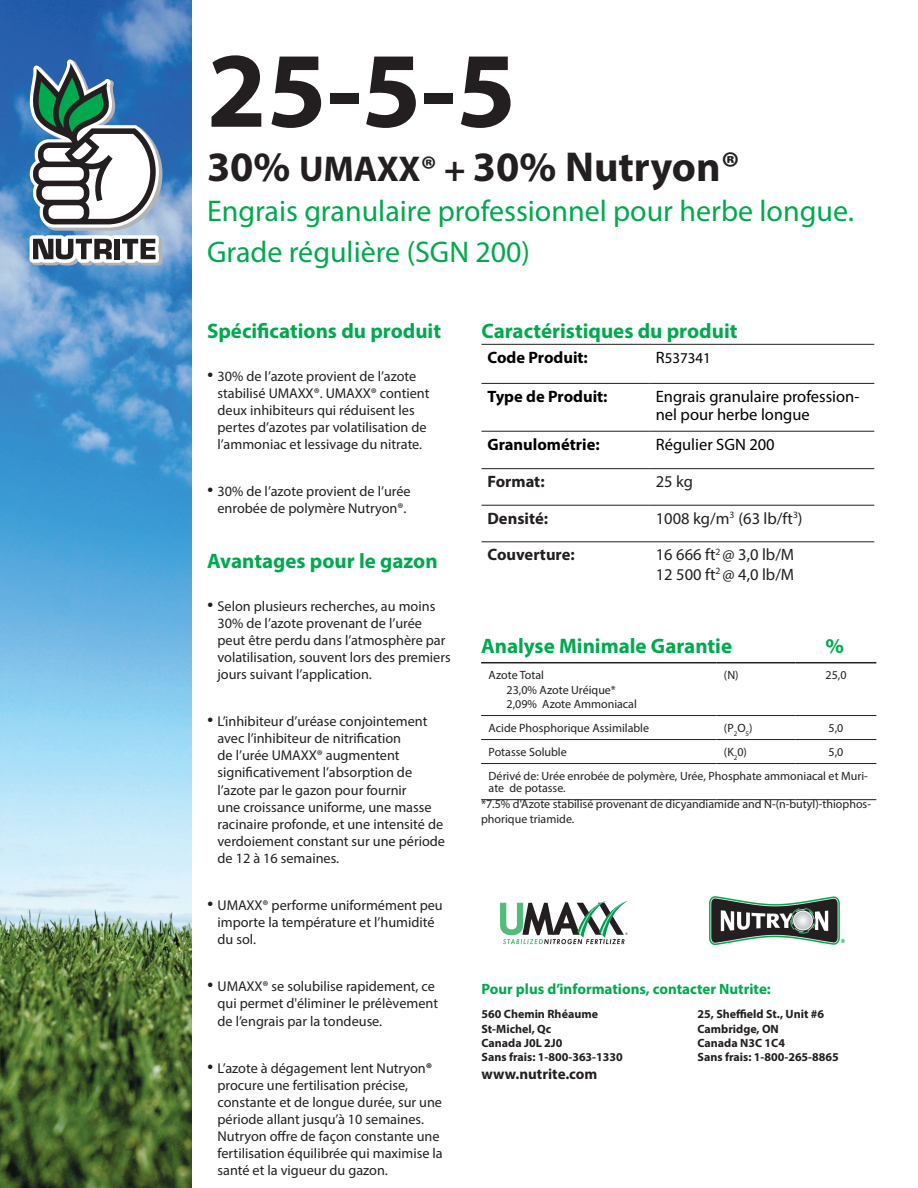
<style>
.page{position:relative;width:918px;height:1188px;background:#fff}
.page>*{position:absolute;margin:0;border:0;box-sizing:border-box;transform-origin:0 0}
.t1{font:700 108px "Myriad Pro";color:#231f20}
.t2{font:700 42px "Myriad Pro";color:#231f20}
.t3{font:30px/40.5px "Myriad Pro";color:#00a94e}
.t4{font:700 21px "Myriad Pro";color:#00a94e}
.t5{font:16.5px/18px "Myriad Pro";color:#000}
.t6{font:16.5px "Myriad Pro";color:#231f20}
.t7{font:700 16.5px "Myriad Pro";color:#000}
.t8{font:700 16.5px "Myriad Pro";color:#231f20}
.t9{font:700 15px "Myriad Pro";color:#00a94e}
.t10{font:700 15px "Myriad Pro";color:#231f20}
.t11{font:15px "Myriad Pro";color:#000}
.t12{font:14.25px/17.1px "Myriad Pro";color:#231f20}
.t13{font:12px/12px "Myriad Pro";color:#231f20}
.t14{font:700 12px "Myriad Pro";color:#231f20}
.s1{font-size:36px}
.s2{font-family:"Calisto";font-size:18px}
.s3{font-weight:700}
.s4{font-size:16.5px}
</style>
<div class="page">
<img style="left:0;top:0;width:191px;height:1188px">
<svg style="left:30px;top:59px;width:133px;height:207px"></svg>
<hr style="left:482px;top:505px;width:168px;height:1px;background:#231f20">
<hr style="left:650px;top:505px;width:224px;height:1px;background:#231f20">
<hr style="left:482px;top:541px;width:168px;height:1px;background:#231f20">
<hr style="left:650px;top:541px;width:224px;height:1px;background:#231f20">
<hr style="left:482px;top:431px;width:168px;height:1px;background:#231f20">
<hr style="left:650px;top:431px;width:224px;height:1px;background:#231f20">
<hr style="left:482px;top:468px;width:168px;height:1px;background:#231f20">
<hr style="left:650px;top:468px;width:224px;height:1px;background:#231f20">
<hr style="left:482px;top:344px;width:168px;height:1px;background:#231f20">
<hr style="left:650px;top:344px;width:224px;height:1px;background:#231f20">
<hr style="left:482px;top:383px;width:168px;height:1px;background:#231f20">
<hr style="left:650px;top:383px;width:224px;height:1px;background:#231f20">
<hr style="left:481px;top:662px;width:235px;height:1px;background:#231f20">
<hr style="left:716px;top:662px;width:80px;height:1px;background:#231f20">
<hr style="left:796px;top:662px;width:80px;height:1px;background:#231f20">
<hr style="left:716px;top:715px;width:80px;height:1px;background:#231f20">
<hr style="left:716px;top:739px;width:80px;height:1px;background:#231f20">
<hr style="left:481px;top:715px;width:235px;height:1px;background:#231f20">
<hr style="left:796px;top:715px;width:80px;height:1px;background:#231f20">
<hr style="left:481px;top:739px;width:235px;height:1px;background:#231f20">
<hr style="left:796px;top:739px;width:80px;height:1px;background:#231f20">
<hr style="left:481px;top:763px;width:235px;height:1px;background:#231f20">
<hr style="left:716px;top:763px;width:80px;height:1px;background:#231f20">
<hr style="left:796px;top:763px;width:80px;height:1px;background:#231f20">
<hr style="left:481px;top:799px;width:235px;height:1px;background:#231f20">
<hr style="left:716px;top:799px;width:80px;height:1px;background:#231f20">
<hr style="left:796px;top:799px;width:80px;height:1px;background:#231f20">
<img style="left:709px;top:896px;width:135px;height:49px">
<svg style="left:500px;top:901px;width:128px;height:43px"></svg>
<p class="t1" style="left:207px;top:20px;width:311px">25-5-5</p>
<p class="t2" style="left:207px;top:139px;width:535px">30% <span class="s1">UMAXX® +</span> 30% Nutryon®</p>
<p class="t3" style="left:207px;top:190px;width:648px">Engrais granulaire professionnel pour herbe longue.<br>Grade régulière (SGN 200)</p>
<p class="t4" style="left:207px;top:317px;width:236px">Spécifications du produit</p>
<p class="t12" style="left:218px;top:367px;width:214px;text-indent:-10px"><span class="s2">•</span> 30% de l’azote provient de l’azote stabilisé UMAXX®. UMAXX® contient deux inhibiteurs qui réduisent les pertes d’azotes par volatilisation de l’ammoniac et lessivage du nitrate.</p>
<p class="t12" style="left:207px;top:482px;width:205px;text-align:center"><span class="s2">•</span> 30% de l’azote provient de l’urée enrobée de polymère Nutryon®.</p>
<p class="t4" style="left:207px;top:547px;width:232px">Avantages pour le gazon</p>
<p class="t12" style="left:218px;top:597px;width:235px;text-indent:-10px"><span class="s2">•</span> Selon plusieurs recherches, au moins 30% de l’azote provenant de l’urée peut être perdu dans l’atmosphère par volatilisation, souvent lors des premiers jours suivant l’application.</p>
<p class="t12" style="left:218px;top:713px;width:229px;text-indent:-10px"><span class="s2">•</span> L’inhibiteur d’uréase conjointement avec l’inhibiteur de nitrification<br>de l’urée UMAXX® augmentent significativement l’absorption de l’azote par le gazon pour fournir<br>une croissance uniforme, une masse racinaire profonde, et une intensité de verdoiement constant sur une période de 12 à 16 semaines.</p>
<p class="t12" style="left:218px;top:896px;width:227px;text-indent:-10px"><span class="s2">•</span> UMAXX® performe uniformément peu importe la température et l’humidité du sol.</p>
<p class="t12" style="left:218px;top:978px;width:222px;text-indent:-10px"><span class="s2">•</span> UMAXX® se solubilise rapidement, ce qui permet d'éliminer le prélèvement de l’engrais par la tondeuse.</p>
<p class="t12" style="left:218px;top:1059px;width:227px;text-indent:-10px"><span class="s2">•</span> L’azote à dégagement lent Nutryon<span class="s3">® </span>procure une fertilisation précise, constante et de longue durée, sur une période allant jusqu’à 10 semaines.<br>Nutryon offre de façon constante une fertilisation équilibrée qui maximise la santé et la vigueur du gazon.</p>
<p class="t4" style="left:482px;top:317px;width:257px">Caractéristiques du produit</p>
<p class="t7" style="left:488px;top:346px;width:102px">Code Produit:</p>
<p class="t11" style="left:656px;top:348px;width:57px"><span class="s4">R</span>537341</p>
<p class="t7" style="left:488px;top:385px;width:122px">Type de Produit:</p>
<p class="t5" style="left:656px;top:387px;width:205px">Engrais granulaire profession&shy;nel pour herbe longue</p>
<p class="t7" style="left:488px;top:433px;width:114px">Granulométrie:</p>
<p class="t5" style="left:656px;top:435px;width:120px">Régulier SGN 200</p>
<p class="t8" style="left:488px;top:471px;width:59px">Format:</p>
<p class="t6" style="left:656px;top:471px;width:39px">25 kg</p>
<p class="t8" style="left:488px;top:507px;width:62px">Densité:</p>
<p class="t6" style="left:656px;top:508px;width:148px">1008 kg/m<sup>3</sup> (63 lb/ft<sup>3</sup>)</p>
<p class="t8" style="left:488px;top:544px;width:89px">Couverture:</p>
<p class="t6" style="left:656px;top:544px;width:140px">16 666 ft<sup>2</sup> @ 3,0 lb/M</p>
<p class="t6" style="left:656px;top:564px;width:140px">12 500 ft<sup>2</sup> @ 4,0 lb/M</p>
<p class="t4" style="left:481px;top:633px;width:253px">Analyse Minimale Garantie</p>
<p class="t4" style="left:825px;top:633px;width:20px">%</p>
<p class="t13" style="left:489px;top:669px;width:57px">Azote Total</p>
<p class="t13" style="left:507px;top:683px;width:111px">23,0% Azote Uréique*</p>
<p class="t13" style="left:507px;top:698px;width:132px">2,09% Azote Ammoniacal</p>
<p class="t13" style="left:724px;top:669px;width:16px">(N)</p>
<p class="t13" style="left:826px;top:669px;width:22px">25,0</p>
<p class="t13" style="left:489px;top:722px;width:162px">Acide Phosphorique Assimilable</p>
<p class="t13" style="left:724px;top:722px;width:30px">(P<sub>2</sub>O<sub>5</sub>)</p>
<p class="t13" style="left:829px;top:722px;width:16px">5,0</p>
<p class="t13" style="left:489px;top:746px;width:80px">Potasse Soluble</p>
<p class="t13" style="left:724px;top:746px;width:25px">(K<sub>2</sub>0)</p>
<p class="t13" style="left:829px;top:746px;width:16px">5,0</p>
<p class="t13" style="left:489px;top:770px;width:381px">Dérivé de: Urée enrobée de polymère, Urée, Phosphate ammoniacal et Muri&shy;ate de potasse.</p>
<p class="t13" style="left:481px;top:797px;width:391px;line-height:14.4px">*7.5% d'Azote stabilisé provenant de dicyandiamide and N-(n-butyl)-thiophos&shy;phorique triamide.</p>
<p class="t9" style="left:482px;top:979px;width:291px">Pour plus d’informations, contacter Nutrite:</p>
<p class="t14" style="left:482px;top:1006px;width:118px">560 Chemin Rhéaume</p>
<p class="t14" style="left:698px;top:1006px;width:128px">25, Sheffield St., Unit #6</p>
<p class="t14" style="left:482px;top:1021px;width:71px">St-Michel, Qc</p>
<p class="t14" style="left:698px;top:1021px;width:83px">Cambridge, ON</p>
<p class="t14" style="left:482px;top:1035px;width:83px">Canada J0L 2J0</p>
<p class="t14" style="left:698px;top:1035px;width:89px">Canada N3C 1C4</p>
<p class="t14" style="left:482px;top:1050px;width:143px">Sans frais: 1-800-363-1330</p>
<p class="t14" style="left:698px;top:1050px;width:143px">Sans frais: 1-800-265-8865</p>
<p class="t10" style="left:482px;top:1065px;width:117px">www.nutrite.com</p>
</div>
